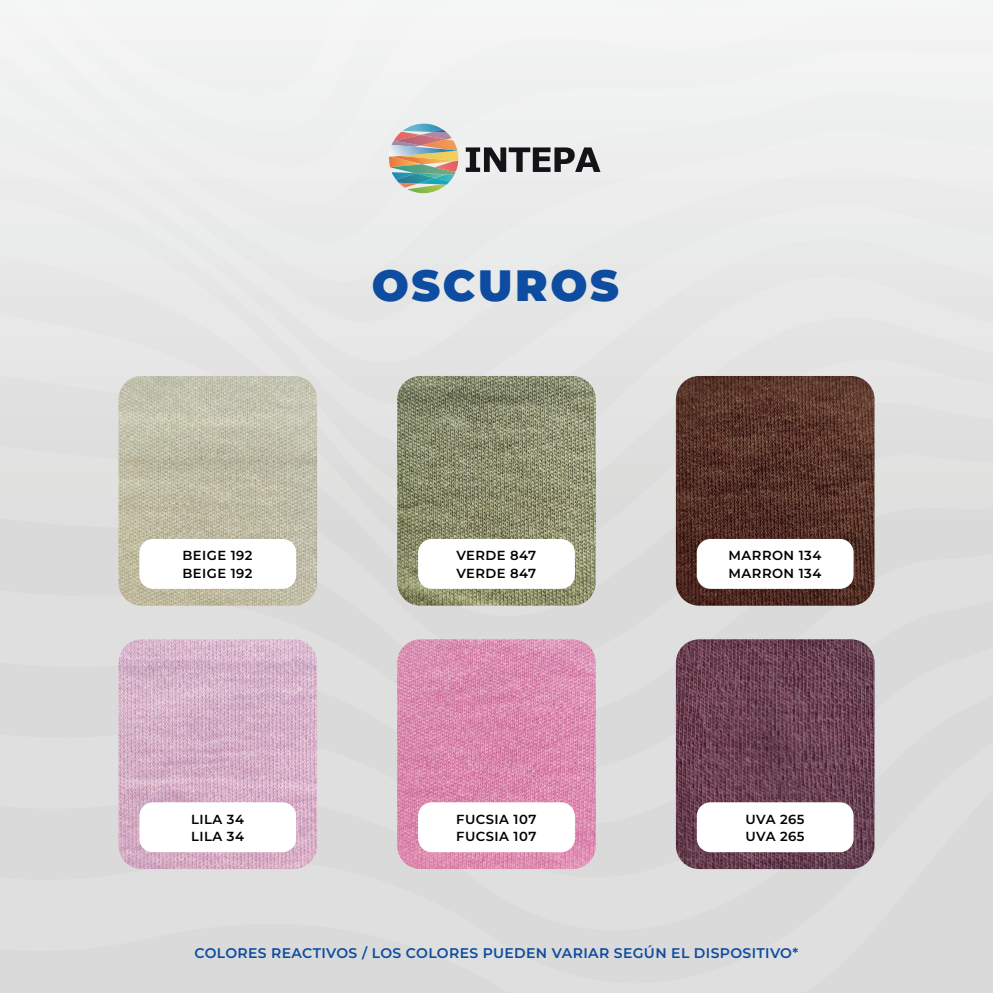
<style>
.page{position:relative;width:993px;height:993px;background:#fff}
.page>*{position:absolute;margin:0;border:0;box-sizing:border-box;transform-origin:0 0}
.t1{font:900 43.75px "Montserrat";letter-spacing:.06em;color:#0d4ca0}
.t2{font:600 14px "Montserrat";letter-spacing:.025em;color:#0d4ca0}
.t3{font:600 13.12px/17.8px "Montserrat";letter-spacing:.035em;color:#000001}
</style>
<div class="page">
<div style="left:0;top:977px;width:992px;height:15px;background:#d9dad9"></div>
<div style="left:0;top:888px;width:992px;height:89px;background:#d9dad9"></div>
<div style="left:0;top:799px;width:992px;height:89px;background:#d9dad9"></div>
<div style="left:0;top:713px;width:992px;height:86px;background:#dedfde"></div>
<div style="left:0;top:483px;width:992px;height:216px;background:#dedfde"></div>
<div style="left:0;top:404px;width:992px;height:79px;background:#dfe0df"></div>
<div style="left:0;top:320px;width:992px;height:84px;background:#e4e5e3"></div>
<div style="left:0;top:233px;width:992px;height:87px;background:#e8e8e8"></div>
<div style="left:0;top:142px;width:992px;height:91px;background:#ecedec"></div>
<div style="left:0;top:0;width:992px;height:142px;background:#f1f3f2"></div>
<svg style="left:465px;top:147px;width:135px;height:25px;background:#797a7b"></svg>
<img style="left:389px;top:124px;width:69px;height:77px">
<img style="left:675px;top:376px;width:199px;height:229px">
<div style="left:696px;top:538px;width:157px;height:50px;background:#fff;border-radius:14px"></div>
<img style="left:118px;top:639px;width:199px;height:229px">
<div style="left:139px;top:802px;width:157px;height:49px;background:#fff;border-radius:14px"></div>
<img style="left:397px;top:639px;width:198px;height:229px">
<div style="left:418px;top:802px;width:156px;height:49px;background:#fff;border-radius:14px"></div>
<img style="left:675px;top:639px;width:199px;height:229px">
<div style="left:696px;top:802px;width:157px;height:49px;background:#fff;border-radius:14px"></div>
<img style="left:397px;top:376px;width:198px;height:229px">
<div style="left:418px;top:538px;width:156px;height:50px;background:#fff;border-radius:14px"></div>
<img style="left:118px;top:376px;width:199px;height:229px">
<div style="left:139px;top:538px;width:157px;height:50px;background:#fff;border-radius:14px"></div>
<p class="t3" style="left:182px;top:546px;width:72px">BEIGE 192<br>BEIGE 192</p>
<h1 class="t1" style="left:372px;top:256px;width:248px">OSCUROS</h1>
<p class="t3" style="left:456px;top:546px;width:81px">VERDE 847<br>VERDE 847</p>
<p class="t3" style="left:728px;top:546px;width:94px">MARRON 134<br>MARRON 134</p>
<p class="t3" style="left:191px;top:809px;width:54px">LILA 34<br>LILA 34</p>
<p class="t3" style="left:456px;top:809px;width:82px">FUCSIA 107<br>FUCSIA 107</p>
<p class="t3" style="left:745px;top:809px;width:61px">UVA 265<br>UVA 265</p>
<p class="t2" style="left:194px;top:942px;width:605px">COLORES REACTIVOS / LOS COLORES PUEDEN VARIAR SEGÚN EL DISPOSITIVO*</p>
</div>
